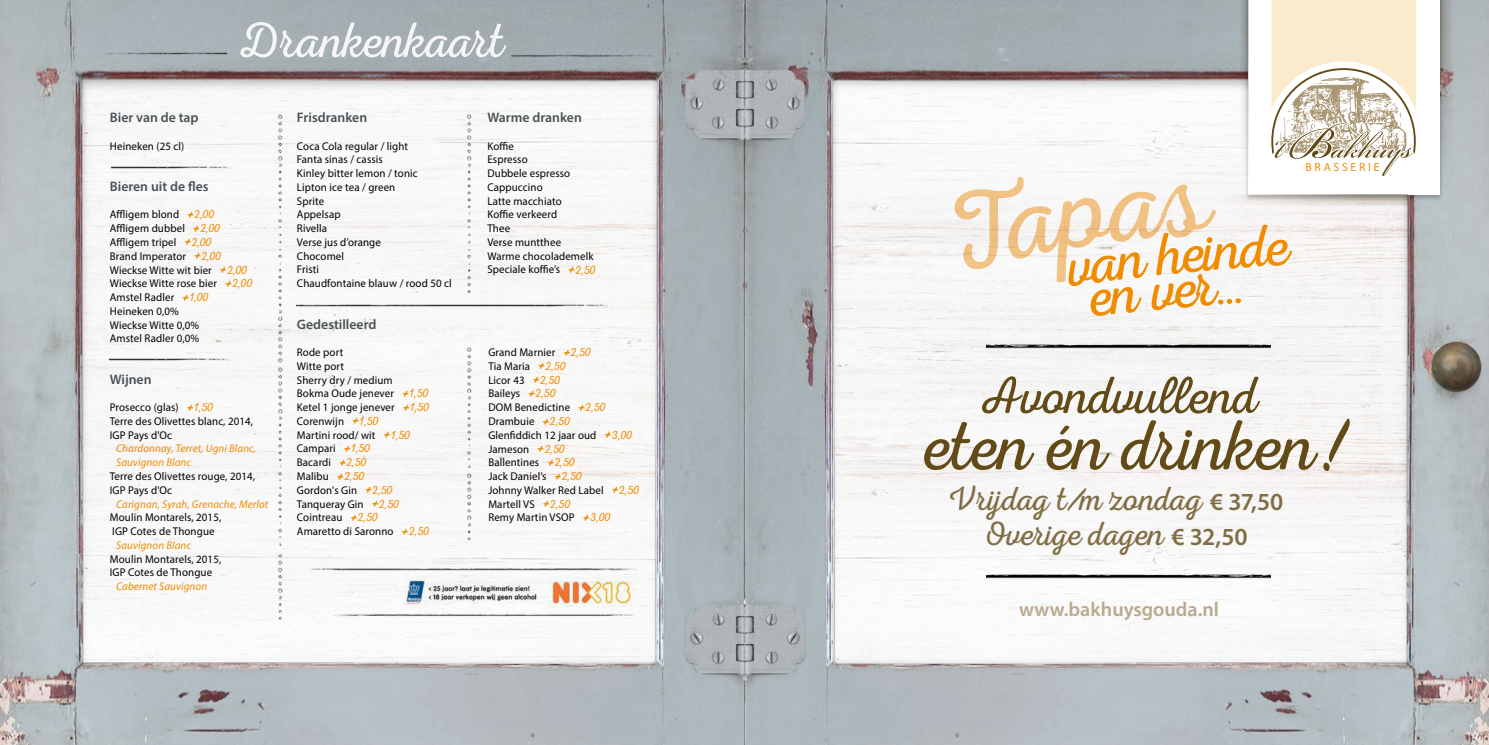
<style>
.page{position:relative;width:1489px;height:745px;background:#fff}
.page>*{position:absolute;margin:0;border:0;box-sizing:border-box;transform-origin:0 0}
.t1{font:81.12px "Sign Painter House Script";color:#634b17}
.t2{font:71.25px "Nexa Rust Script L 0";letter-spacing:.005em;color:#634b17}
.t3{font:52.75px "Nexa Rust Script L 0";letter-spacing:-.01em;color:#634b17}
.t4{font:50px "Nexa Rust Script L 0";letter-spacing:-.005em;color:#fff}
.t5{font:33.75px/35px "Nexa Rust Script L 0";letter-spacing:-.005em;color:#634b17;text-align:center}
.t6{font:600 20px "Myriad Pro";color:#b9a98d}
.t7{font:600 13.75px "Myriad Pro";color:#485155}
.t8{font:11.75px "Myriad Pro";letter-spacing:.24em;color:#f18b00}
.t9{font:11.25px/13.8px "Myriad Pro";letter-spacing:.01em;color:#000}
.t10{font:italic 11.25px/13.8px "Myriad Pro";letter-spacing:.01em;color:#f18b00}
.s1{font-family:"Sign Painter House Script";font-size:22.5px;color:#f18b00}
.s2{font-family:"Nexa Rust Script L 0";font-size:12.5px;color:#f18b00}
.s3{font-family:"Sign Painter House Script"}
.s4{font-family:"Myriad Pro";font-weight:600;font-size:24.5px}
</style>
<div class="page">
<img style="left:0;top:0;width:717px;height:744px">
<img style="left:717px;top:0;width:771px;height:744px">
<img style="left:272px;top:112px;width:15px;height:436px">
<img style="left:272px;top:552px;width:15px;height:70px">
<img style="left:461px;top:112px;width:14px;height:182px">
<img style="left:461px;top:345px;width:14px;height:196px">
<img style="left:301px;top:559px;width:339px;height:18px">
<img style="left:325px;top:606px;width:317px;height:15px">
<img style="left:986px;top:333px;width:283px;height:30px">
<img style="left:986px;top:562px;width:283px;height:31px">
<img style="left:112px;top:157px;width:141px;height:19px">
<img style="left:110px;top:348px;width:142px;height:20px">
<img style="left:296px;top:294px;width:334px;height:20px">
<img style="left:394px;top:566px;width:249px;height:50px">
<img style="left:96px;top:43px;width:131px;height:19px">
<img style="left:511px;top:45px;width:153px;height:20px">
<div style="left:1248px;top:0;width:192px;height:194px;background:#fff"></div>
<svg style="left:1440px;top:0;width:17px;height:194px;background:#a8acad"></svg>
<svg style="left:946px;top:0;width:469px;height:316px"></svg>
<h3 class="t4" style="left:240px;top:13px;width:265px">Drankenkaart</h3>
<p class="t7" style="left:110px;top:109px;width:90px">Bier van de tap</p>
<p class="t9" style="left:110px;top:139px;width:76px">Heineken (25 cl)</p>
<p class="t7" style="left:110px;top:177px;width:100px">Bieren uit de fles</p>
<p class="t9" style="left:110px;top:207px;width:144px">Affligem blond <span class="s1">+</span><span class="s2">2,00<br></span>Affligem dubbel <span class="s1">+</span><span class="s2">2,00<br></span>Affligem tripel <span class="s1">+</span><span class="s2">2,00<br></span>Brand Imperator <span class="s1">+</span><span class="s2">2,00<br></span>Wieckse Witte wit bier <span class="s1">+</span><span class="s2">2,00<br></span>Wieckse Witte rose bier <span class="s1">+</span><span class="s2">2,00<br></span>Amstel Radler <span class="s1">+</span><span class="s2">1,00<br></span>Heineken 0,0%<br>Wieckse Witte 0,0%<br>Amstel Radler 0,0%</p>
<p class="t7" style="left:110px;top:370px;width:43px">Wijnen</p>
<p class="t9" style="left:110px;top:400px;width:145px">Prosecco (glas) <span class="s1">+</span><span class="s2">1,50<br></span>Terre des Olivettes blanc, 2014,<br>IGP Pays d'Oc</p>
<p class="t10" style="left:116px;top:441px;width:141px">Chardonnay, Terret, Ugni Blanc,<br>Sauvignon Blanc</p>
<p class="t9" style="left:110px;top:469px;width:147px">Terre des Olivettes rouge, 2014,<br>IGP Pays d'Oc</p>
<p class="t10" style="left:116px;top:496px;width:154px">Carignan, Syrah, Grenache, Merlot</p>
<p class="t9" style="left:110px;top:510px;width:113px">Moulin Montarels, 2015,<br>IGP Cotes de Thongue</p>
<p class="t10" style="left:116px;top:537px;width:76px">Sauvignon Blanc</p>
<p class="t9" style="left:110px;top:551px;width:113px">Moulin Montarels, 2015,<br>IGP Cotes de Thongue</p>
<p class="t10" style="left:116px;top:579px;width:93px">Cabernet Sauvignon</p>
<p class="t7" style="left:297px;top:109px;width:72px">Frisdranken</p>
<p class="t9" style="left:297px;top:139px;width:156px">Coca Cola regular / light<br>Fanta sinas / cassis<br>Kinley bitter lemon / tonic<br>Lipton ice tea / green<br>Sprite<br>Appelsap<br>Rivella<br>Verse jus d’orange<br>Chocomel<br>Fristi<br>Chaudfontaine blauw / rood 50 cl</p>
<p class="t7" style="left:297px;top:315px;width:81px">Gedestilleerd</p>
<p class="t9" style="left:297px;top:345px;width:134px">Rode port<br>Witte port<br>Sherry dry / medium<br>Bokma Oude jenever <span class="s1">+</span><span class="s2">1,50<br></span>Ketel 1 jonge jenever <span class="s1">+</span><span class="s2">1,50<br></span>Corenwijn <span class="s1">+</span><span class="s2">1,50<br></span>Martini rood/ wit <span class="s1">+</span><span class="s2">1,50<br></span>Campari <span class="s1">+</span><span class="s2">1,50<br></span>Bacardi <span class="s1">+</span><span class="s2">2,50<br></span>Malibu <span class="s1">+</span><span class="s2">2,50<br></span>Gordon's Gin <span class="s1">+</span><span class="s2">2,50<br></span>Tanqueray Gin <span class="s1">+</span><span class="s2">2,50<br></span>Cointreau <span class="s1">+</span><span class="s2">2,50<br></span>Amaretto di Saronno <span class="s1">+</span><span class="s2">2,50</span></p>
<p class="t9" style="left:488px;top:345px;width:152px">Grand Marnier <span class="s1">+</span><span class="s2">2,50<br></span>Tia Maria <span class="s1">+</span><span class="s2">2,50<br></span>Licor 43 <span class="s1">+</span><span class="s2">2,50<br></span>Baileys <span class="s1">+</span><span class="s2">2,50<br></span>DOM Benedictine <span class="s1">+</span><span class="s2">2,50<br></span>Drambuie <span class="s1">+</span><span class="s2">2,50<br></span>Glenfiddich 12 jaar oud <span class="s1">+</span><span class="s2">3,00<br></span>Jameson <span class="s1">+</span><span class="s2">2,50<br></span>Ballentines <span class="s1">+</span><span class="s2">2,50<br></span>Jack Daniel’s <span class="s1">+</span><span class="s2">2,50<br></span>Johnny Walker Red Label <span class="s1">+</span><span class="s2">2,50<br></span>Martell VS <span class="s1">+</span><span class="s2">2,50<br></span>Remy Martin VSOP <span class="s1">+</span><span class="s2">3,00</span></p>
<p class="t7" style="left:487px;top:109px;width:96px">Warme dranken</p>
<p class="t9" style="left:487px;top:139px;width:110px">Koffie<br>Espresso<br>Dubbele espresso<br>Cappuccino<br>Latte macchiato<br>Koffie verkeerd<br>Thee<br>Verse muntthee<br>Warme chocolademelk<br>Speciale koffie’s <span class="s1">+</span><span class="s2">2,50</span></p>
<p class="t8" style="left:1305px;top:160px;width:75px">BRASSERIE</p>
<h3 class="t3" style="left:982px;top:366px;width:277px">Avondvullend</h3>
<h2 class="t2" style="left:924px;top:407px;width:393px">eten én drinken</h2>
<h1 class="t1" style="left:1318px;top:395px;width:27px">!</h1>
<h3 class="t5" style="left:950px;top:485px;width:334px">Vrijdag t<span class="s3">/</span>m zondag <span class="s4">€ 37,50<br></span>Overige dagen <span class="s4">€ 32,50</span></h3>
<h3 class="t6" style="left:1019px;top:596px;width:201px">www.bakhuysgouda.nl</h3>
</div>
